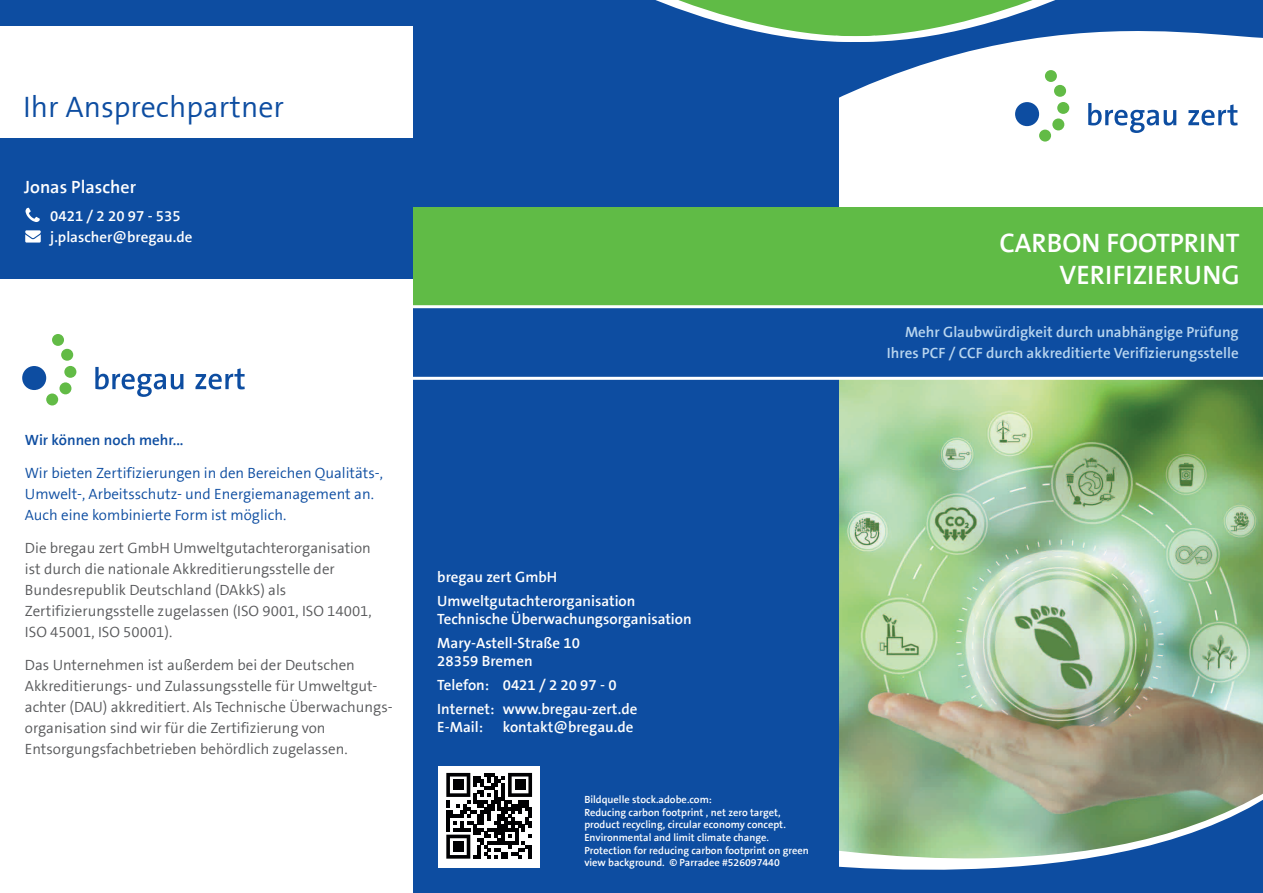
<style>
.page{position:relative;width:1263px;height:893px;background:#fff}
.page>*{position:absolute;margin:0;border:0;box-sizing:border-box;transform-origin:0 0}
.t1{font:300 30px "The Sans B4";color:#0d4da1}
.t2{font:600 27px/32.4px "The Sans B6";color:#fff;text-align:right}
.t3{font:600 18px "The Sans B6";color:#fff}
.t4{font:300 15px/21px "The Sans B4";color:#57585a}
.t5{font:600 15px/24px "The Sans B6";color:#fff}
.t6{font:300 15px/21px "The Sans B4";color:#0d4da1}
.t7{font:600 15px/21px "The Sans B6";color:#b9d6ef;text-align:right}
.t8{font:600 15px "The Sans B6";color:#0d4da1}
.t9{font:600 10.5px/12.6px "The Sans B6";color:#fff}
</style>
<div class="page">
<img style="left:838px;top:380px;width:425px;height:272px">
<svg style="left:838px;top:652px;width:425px;height:8px;background:#a6c7a1"></svg>
<img style="left:838px;top:660px;width:425px;height:233px">
<div style="left:371px;top:0;width:467px;height:893px;background:#0d4da1"></div>
<svg style="left:838px;top:0;width:425px;height:207px"></svg>
<svg style="left:655px;top:0;width:420px;height:47px"></svg>
<div style="left:404px;top:207px;width:859px;height:123px;background:#60bb46"></div>
<svg style="left:412px;top:305px;width:851px;height:75px;fill:#0d4da1"></svg>
<div style="left:0;top:0;width:412px;height:893px;background:#fff"></div>
<div style="left:0;top:139px;width:412px;height:140px;background:#0d4da1"></div>
<div style="left:0;top:0;width:416px;height:25px;background:#0d4da1"></div>
<div style="left:438px;top:766px;width:102px;height:101px;background:#fff"></div>
<svg style="left:446px;top:773px;width:86px;height:86px"></svg>
<div style="left:453px;top:780px;width:10px;height:10px;background:#000002"></div>
<div style="left:515px;top:780px;width:10px;height:10px;background:#000002"></div>
<div style="left:453px;top:841px;width:10px;height:11px;background:#000002"></div>
<svg style="left:26px;top:208px;width:14px;height:14px"></svg>
<svg style="left:25px;top:230px;width:16px;height:13px"></svg>
<div style="left:64px;top:366px;width:12px;height:12px;background:#62bb46;border-radius:50%"></div>
<div style="left:59px;top:382px;width:12px;height:12px;background:#62bb46;border-radius:50%"></div>
<div style="left:61px;top:349px;width:12px;height:12px;background:#62bb46;border-radius:50%"></div>
<div style="left:52px;top:334px;width:12px;height:12px;background:#62bb46;border-radius:50%"></div>
<div style="left:22px;top:366px;width:24px;height:24px;background:#0d4da1;border-radius:50%"></div>
<div style="left:46px;top:393px;width:12px;height:12px;background:#62bb46;border-radius:50%"></div>
<svg style="left:95px;top:367px;width:88px;height:30px"></svg>
<svg style="left:195px;top:368px;width:50px;height:21px"></svg>
<h1 class="t1" style="left:23px;top:92px;width:262px">Ihr Ansprechpartner</h1>
<p class="t3" style="left:24px;top:178px;width:113px">Jonas Plascher</p>
<p class="t5" style="left:50px;top:205px;width:144px;line-height:21px">0421 / 2 20 97 - 535 j.plascher@bregau.de</p>
<p class="t8" style="left:25px;top:432px;width:160px">Wir können noch mehr...</p>
<p class="t6" style="left:25px;top:463px;width:359px">Wir bieten Zertifizierungen in den Bereichen Qualitäts-,<br>Umwelt-, Arbeitsschutz- und Energiemanagement an.<br>Auch eine kombinierte Form ist möglich.</p>
<p class="t4" style="left:25px;top:538px;width:348px">Die bregau zert GmbH Umweltgutachterorganisation ist durch die nationale Akkreditierungsstelle der Bundesrepublik Deutschland (DAkkS) als Zertifizierungsstelle zugelassen (ISO 9001, ISO 14001, ISO 45001, ISO 50001).</p>
<p class="t4" style="left:25px;top:655px;width:369px">Das Unternehmen ist außerdem bei der Deutschen Akkreditierungs- und Zulassungsstelle für Umweltgut&shy;achter (DAU) akkreditiert. Als Technische Überwachungs&shy;organisation sind wir für die Zertifizierung von Entsorgungsfachbetrieben behördlich zugelassen.</p>
<p class="t5" style="left:437px;top:565px;width:200px">bregau zert GmbH<br>Umweltgutachterorganisation</p>
<p class="t5" style="left:437px;top:607px;width:256px">Technische Überwachungsorganisation<br>Mary-Astell-Straße 10</p>
<p class="t5" style="left:437px;top:649px;width:97px">28359 Bremen<br>Telefon:<br>Internet:</p>
<p class="t5" style="left:437px;top:715px;width:47px">E-Mail:</p>
<p class="t5" style="left:503px;top:673px;width:115px">0421 / 2 20 97 - 0</p>
<p class="t5" style="left:503px;top:700px;width:136px;line-height:18px">www.bregau-zert.de kontakt@bregau.de</p>
<p class="t9" style="left:584px;top:794px;width:226px">Bildquelle stock.adobe.com:<br>Reducing carbon footprint , net zero target, product recycling, circular economy concept.<br>Environmental and limit climate change.<br>Protection for reducing carbon footprint on green view background. © Parradee #526097440</p>
<h2 class="t2" style="left:999px;top:227px;width:242px">CARBON FOOTPRINT<br>VERIFIZIERUNG</h2>
<p class="t7" style="left:887px;top:322px;width:353px">Mehr Glaubwürdigkeit durch unabhängige Prüfung<br>Ihres PCF / CCF durch akkreditierte Verifizierungsstelle</p>
</div>
